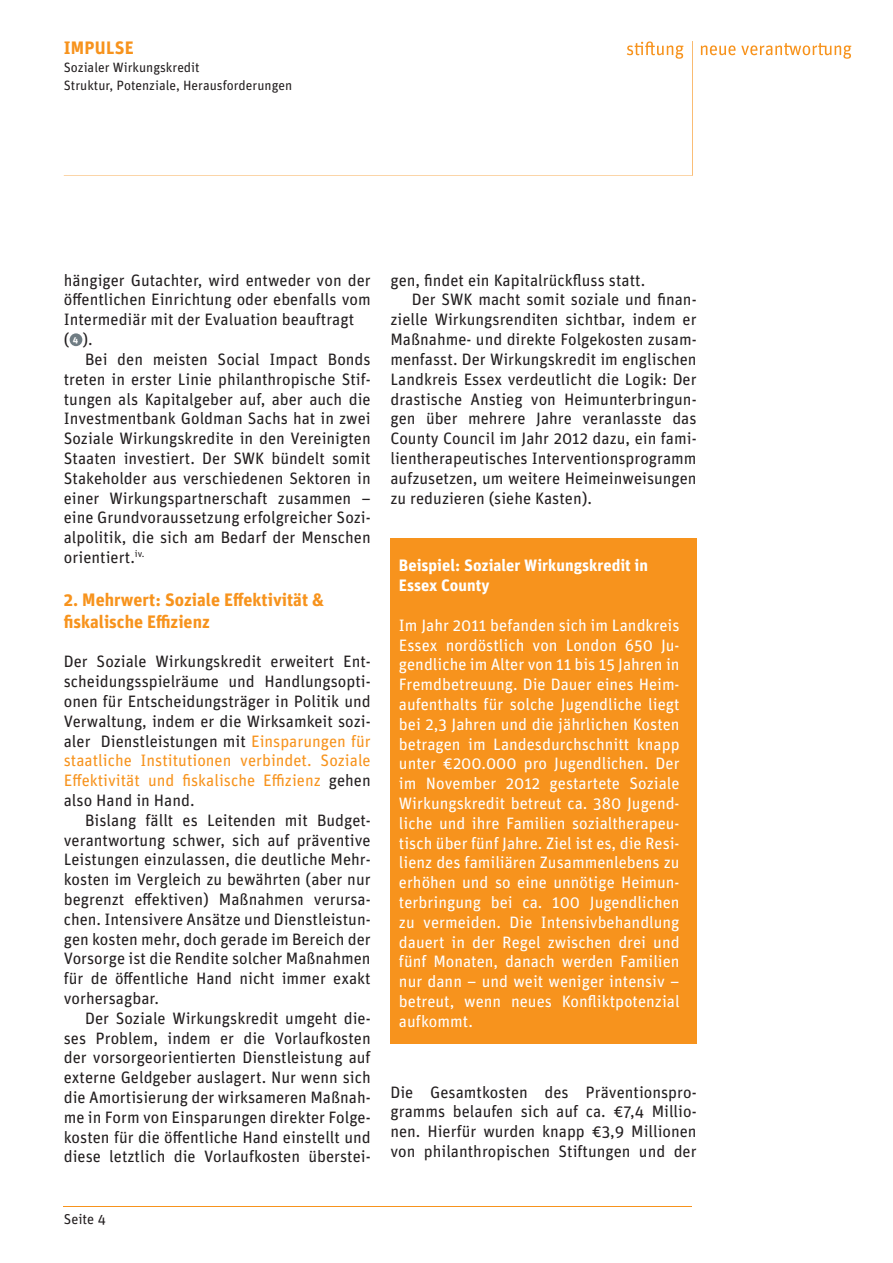
<style>
.page{position:relative;width:893px;height:1263px;background:#fff}
.page>*{position:absolute;margin:0;border:0;box-sizing:border-box;transform-origin:0 0}
.t1{font:700 18px/21.6px "Unit Pro";color:#f7931d}
.t2{font:16.5px/19.8px "Unit Pro";color:#231f20;text-align:justify}
.t3{font:16.5px/19.8px "Unit Pro";color:#fff;text-align:justify}
.t4{font:700 16.5px/19.8px "Unit Pro";color:#fff}
.t5{font:14.25px "Unit Pro";color:#231f20}
.t6{font:13.5px "Unit Pro";color:#231f20}
.t7{font:700 9px "Unit Pro";color:#fff}
.s1{color:#f7931d}
</style>
<div class="page">
<hr style="left:64px;top:1206px;width:628px;height:1px;background:#f7931d">
<svg style="left:64px;top:41px;width:629px;height:135px"></svg>
<svg style="left:627px;top:41px;width:56px;height:18px"></svg>
<svg style="left:701px;top:43px;width:150px;height:16px"></svg>
<div style="left:70px;top:333px;width:12px;height:13px;background:#6f7c83;border-radius:50%"></div>
<div style="left:390px;top:538px;width:307px;height:506px;background:#f7931d"></div>
<p class="t1" style="left:64px;top:37px;width:71px">IMPULSE</p>
<p class="t6" style="left:64px;top:59px;width:137px">Sozialer Wirkungskredit</p>
<p class="t6" style="left:64px;top:77px;width:230px">Struktur, Potenziale, Herausforderungen</p>
<p class="t2" style="left:64px;top:270px;width:308px">hängiger Gutachter, wird entweder von der öffentlichen Einrichtung oder ebenfalls vom Intermediär mit der Evaluation beauftragt</p>
<p class="t2" style="left:64px;top:329px;width:7px">(</p>
<p class="t7" style="left:73px;top:334px;width:7px">4</p>
<p class="t2" style="left:82px;top:329px;width:12px">).</p>
<p class="t2" style="left:64px;top:349px;width:308px;text-indent:21px">Bei den meisten Social Impact Bonds treten in erster Linie philanthropische Stif&shy;tungen als Kapitalgeber auf, aber auch die Investmentbank Goldman Sachs hat in zwei Soziale Wirkungskredite in den Vereinigten Staaten investiert. Der SWK bündelt somit Stakeholder aus verschiedenen Sektoren in einer Wirkungspartnerschaft zusammen – eine Grundvoraussetzung erfolgreicher Sozi&shy;alpolitik, die sich am Bedarf der Menschen orientiert.<sup>iv.</sup></p>
<p class="t1" style="left:64px;top:589px;width:262px">2. Mehrwert: Soziale Effektivität &amp; fiskalische Effizienz</p>
<p class="t2" style="left:64px;top:651px;width:308px">Der Soziale Wirkungskredit erweitert Ent&shy;scheidungsspielräume und Handlungsopti&shy;onen für Entscheidungsträger in Politik und Verwaltung, indem er die Wirksamkeit sozi&shy;aler Dienstleistungen mit <span class="s1">Einsparungen für staatliche Institutionen verbindet. Soziale Effektivität und fiskalische Effizienz</span> gehen also Hand in Hand.</p>
<p class="t2" style="left:64px;top:810px;width:308px;text-indent:21px">Bislang fällt es Leitenden mit Budget&shy;verantwortung schwer, sich auf präventive Leistungen einzulassen, die deutliche Mehr&shy;kosten im Vergleich zu bewährten (aber nur begrenzt effektiven) Maßnahmen verursa&shy;chen. Intensivere Ansätze und Dienstleistun&shy;gen kosten mehr, doch gerade im Bereich der Vorsorge ist die Rendite solcher Maßnahmen für de öffentliche Hand nicht immer exakt vorhersagbar.</p>
<p class="t2" style="left:64px;top:1008px;width:308px;text-indent:21px">Der Soziale Wirkungskredit umgeht die&shy;ses Problem, indem er die Vorlaufkosten der vorsorgeorientierten Dienstleistung auf externe Geldgeber auslagert. Nur wenn sich die Amortisierung der wirksameren Maßnah&shy;me in Form von Einsparungen direkter Folge&shy;kosten für die öffentliche Hand einstellt und diese letztlich die Vorlaufkosten überstei-</p>
<p class="t2" style="left:390px;top:270px;width:256px">gen, findet ein Kapitalrückfluss statt.</p>
<p class="t2" style="left:390px;top:290px;width:308px;text-indent:21px">Der SWK macht somit soziale und finan&shy;zielle Wirkungsrenditen sichtbar, indem er Maßnahme- und direkte Folgekosten zusam&shy;menfasst. Der Wirkungskredit im englischen Landkreis Essex verdeutlicht die Logik: Der drastische Anstieg von Heimunterbringun&shy;gen über mehrere Jahre veranlasste das County Council im Jahr 2012 dazu, ein fami&shy;lientherapeutisches Interventionsprogramm aufzusetzen, um weitere Heimeinweisungen zu reduzieren (siehe Kasten).</p>
<p class="t4" style="left:399px;top:555px;width:250px">Beispiel: Sozialer Wirkungskredit in<br>Essex County</p>
<p class="t3" style="left:399px;top:615px;width:282px">Im Jahr 2011 befanden sich im Landkreis Essex nordöstlich von London 650 Ju&shy;gendliche im Alter von 11 bis 15 Jahren in Fremdbetreuung. Die Dauer eines Heim&shy;aufenthalts für solche Jugendliche liegt bei 2,3 Jahren und die jährlichen Kosten betragen im Landesdurchschnitt knapp unter €200.000 pro Jugendlichen. Der im November 2012 gestartete Soziale Wirkungskredit betreut ca. 380 Jugend&shy;liche und ihre Familien sozialtherapeu&shy;tisch über fünf Jahre. Ziel ist es, die Resi&shy;lienz des familiären Zusammenlebens zu erhöhen und so eine unnötige Heimun&shy;terbringung bei ca. 100 Jugendlichen zu vermeiden. Die Intensivbehandlung dauert in der Regel zwischen drei und fünf Monaten, danach werden Familien nur dann – und weit weniger intensiv – betreut, wenn neues Konfliktpotenzial aufkommt.</p>
<p class="t2" style="left:390px;top:1082px;width:308px">Die Gesamtkosten des Präventionspro&shy;gramms belaufen sich auf ca. €7,4 Millio&shy;nen. Hierfür wurden knapp €3,9 Millionen von philanthropischen Stiftungen und der</p>
<p class="t5" style="left:64px;top:1210px;width:44px">Seite 4</p>
</div>
